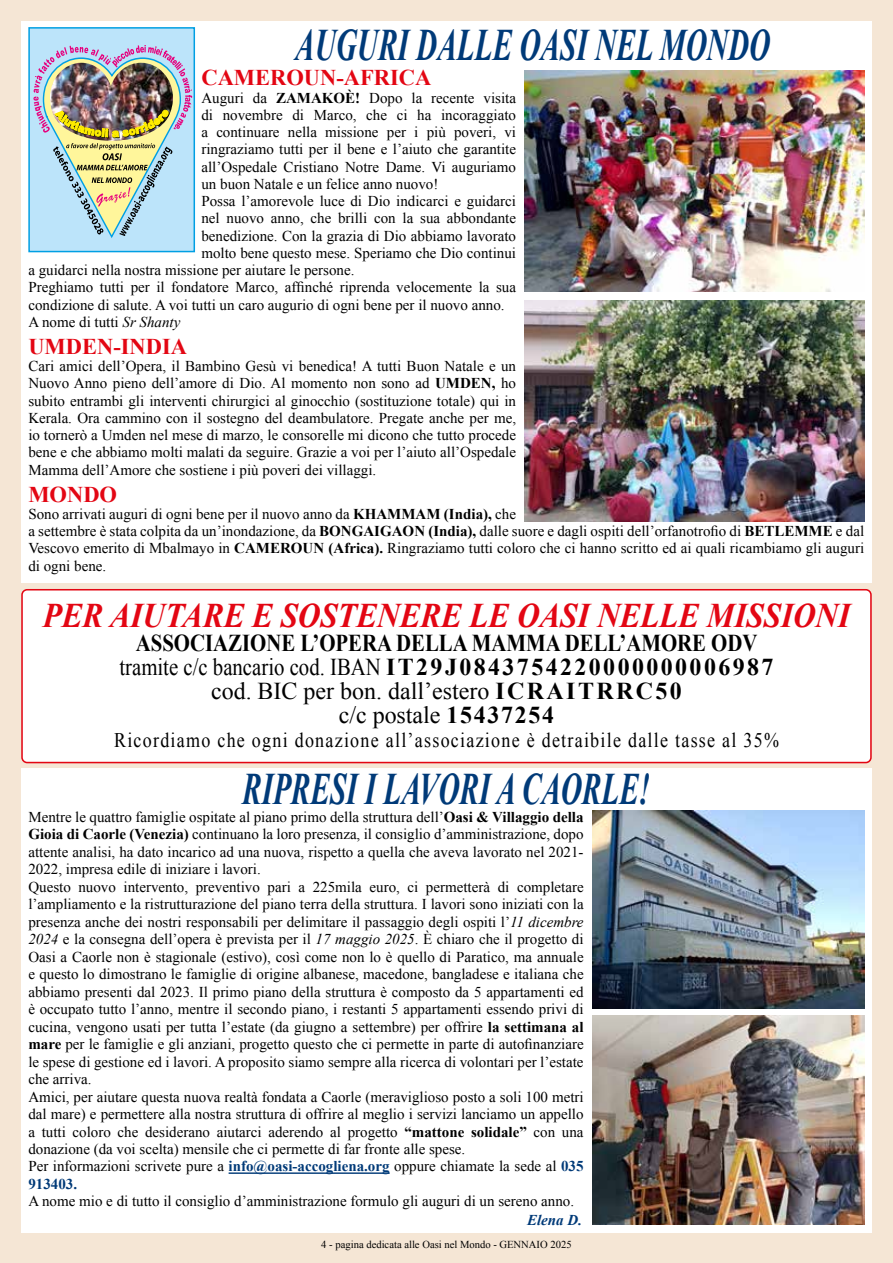
<style>
.page{position:relative;width:893px;height:1263px;background:#f5e6d5}
.page>*{position:absolute;margin:0;border:0;box-sizing:border-box;transform-origin:0 0}
.t1{font:italic 700 45px "Times New Roman";color:#003a78;scale:.65 1}
.t2{font:italic 700 34.5px "Times New Roman";color:#e30613;scale:.9 1}
.t3{font:700 24.15px/24px "Times New Roman";color:#000;text-align:center;scale:.86 1}
.t4{font:700 22.5px "Times New Roman";color:#e30613}
.t5{font:20.7px "Times New Roman";letter-spacing:.07em;color:#000;scale:.87 1}
.t6{font:15px/17.5px "Times New Roman";color:#000}
.t7{font:italic 700 15px "Times New Roman";color:#003a78}
.t8{font:10.65px "Times New Roman";color:#000}
.s1{font-weight:700}
.s2{font-style:italic}
.s3{font-weight:400}
.s4{font-weight:700;color:#003a78}
</style>
<div class="page">
<div style="left:21px;top:21px;width:851px;height:562px;background:#fff"></div>
<div style="left:21px;top:769px;width:851px;height:464px;background:#fff"></div>
<hr style="left:229px;top:1172px;width:161px;height:2px;background:#003a78">
<div style="left:22px;top:590px;width:849px;height:172px;background:#fff;border-radius:5px"></div>
<div style="left:21px;top:589px;width:851px;height:174px;border:2px solid #e30613;border-radius:5px"></div>
<div style="left:29px;top:28px;width:165px;height:224px;background:#bce4fa"></div>
<img style="left:33px;top:45px;width:159px;height:193px">
<div style="left:28px;top:27px;width:167px;height:225px;border:2px solid #009fe3"></div>
<img style="left:525px;top:300px;width:339px;height:221px">
<img style="left:592px;top:1016px;width:272px;height:209px">
<img style="left:525px;top:70px;width:339px;height:222px">
<img style="left:592px;top:810px;width:272px;height:199px">
<h1 class="t1" style="left:295px;top:13px;width:732px">AUGURI DALLE OASI NEL MONDO</h1>
<h3 class="t4" style="left:201px;top:62px;width:231px">CAMEROUN-AFRICA</h3>
<p class="t6" style="left:201px;top:89px;width:316px">Auguri da <span class="s1">ZAMAKOÈ!</span> Dopo la recente visita</p>
<p class="t6" style="left:201px;top:106px;width:316px">di novembre di Marco, che ci ha incoraggiato</p>
<p class="t6" style="left:201px;top:123px;width:316px">a continuare nella missione per i più poveri, vi</p>
<p class="t6" style="left:201px;top:140px;width:316px">ringraziamo tutti per il bene e l’aiuto che garantite</p>
<p class="t6" style="left:201px;top:158px;width:316px">all’Ospedale Cristiano Notre Dame. Vi auguriamo</p>
<p class="t6" style="left:201px;top:175px;width:239px">un buon Natale e un felice anno nuovo!</p>
<p class="t6" style="left:201px;top:192px;width:316px">Possa l’amorevole luce di Dio indicarci e guidarci</p>
<p class="t6" style="left:201px;top:209px;width:316px">nel nuovo anno, che brilli con la sua abbondante</p>
<p class="t6" style="left:201px;top:227px;width:316px">benedizione. Con la grazia di Dio abbiamo lavorato</p>
<p class="t6" style="left:201px;top:244px;width:316px">molto bene questo mese. Speriamo che Dio continui</p>
<p class="t6" style="left:28px;top:261px;width:328px">a guidarci nella nostra missione per aiutare le persone.</p>
<p class="t6" style="left:28px;top:278px;width:489px">Preghiamo tutti per il fondatore Marco, affinché riprenda velocemente la sua</p>
<p class="t6" style="left:28px;top:296px;width:478px">condizione di salute. A voi tutti un caro augurio di ogni bene per il nuovo anno.</p>
<p class="t6" style="left:28px;top:313px;width:154px">A nome di tutti <span class="s2">Sr Shanty</span></p>
<h3 class="t4" style="left:28px;top:331px;width:160px">UMDEN-INDIA</h3>
<p class="t6" style="left:28px;top:357px;width:489px;text-align:justify">Cari amici dell’Opera, il Bambino Gesù vi benedica! A tutti Buon Natale e un Nuovo Anno pieno dell’amore di Dio. Al momento non sono ad <span class="s1">UMDEN,</span> ho subito entrambi gli interventi chirurgici al ginocchio (sostituzione totale) qui in Kerala. Ora cammino con il sostegno del deambulatore. Pregate anche per me, io tornerò a Umden nel mese di marzo, le consorelle mi dicono che tutto procede bene e che abbiamo molti malati da seguire. Grazie a voi per l’aiuto all’Ospedale Mamma dell’Amore che sostiene i più poveri dei villaggi.</p>
<h3 class="t4" style="left:28px;top:479px;width:90px">MONDO</h3>
<p class="t6" style="left:28px;top:505px;width:837px">Sono arrivati auguri di ogni bene per il nuovo anno da <span class="s1">KHAMMAM (India),</span> che<br>a settembre è stata colpita da un’inondazione, da <span class="s1">BONGAIGAON (India),</span> dalle suore e dagli ospiti dell’orfanotrofio di <span class="s1">BETLEMME</span> e dal Vescovo emerito di Mbalmayo in <span class="s1">CAMEROUN (Africa).</span> Ringraziamo tutti coloro che ci hanno scritto ed ai quali ricambiamo gli auguri di ogni bene.</p>
<h2 class="t2" style="left:43px;top:592px;width:898px">PER AIUTARE E SOSTENERE LE OASI NELLE MISSIONI</h2>
<h3 class="t3" style="left:119px;top:630px;width:762px">ASSOCIAZIONE L’OPERA DELLA MAMMA DELL’AMORE ODV <span class="s3">tramite c/c bancario cod. IBAN</span> IT29J0843754220000000006987 <span class="s3">cod. BIC per bon. dall’estero</span> ICRAITRRC50<br><span class="s3">c/c postale</span> 15437254</h3>
<h3 class="t5" style="left:114px;top:726px;width:766px">Ricordiamo che ogni donazione all’associazione è detraibile dalle tasse al 35%</h3>
<h1 class="t1" style="left:242px;top:758px;width:629px">RIPRESI I LAVORI A CAORLE!</h1>
<p class="t6" style="left:28px;top:808px;width:557px">Mentre le quattro famiglie ospitate al piano primo della struttura dell’<span class="s1">Oasi &amp; Villaggio della Gioia di Caorle (Venezia)</span> continuano la loro presenza, il consiglio d’amministrazione, dopo attente analisi, ha dato incarico ad una nuova, rispetto a quella che aveva lavorato nel 2021- 2022, impresa edile di iniziare i lavori.<br>Questo nuovo intervento, preventivo pari a 225mila euro, ci permetterà di completare l’ampliamento e la ristrutturazione del piano terra della struttura. I lavori sono iniziati con la presenza anche dei nostri responsabili per delimitare il passaggio degli ospiti l’<span class="s2">11 dicembre 2024</span> e la consegna dell’opera è prevista per il <span class="s2">17 maggio 2025</span>. È chiaro che il progetto di Oasi a Caorle non è stagionale (estivo), così come non lo è quello di Paratico, ma annuale e questo lo dimostrano le famiglie di origine albanese, macedone, bangladese e italiana che abbiamo presenti dal 2023. Il primo piano della struttura è composto da 5 appartamenti ed è occupato tutto l’anno, mentre il secondo piano, i restanti 5 appartamenti essendo privi di cucina, vengono usati per tutta l’estate (da giugno a settembre) per offrire <span class="s1">la settimana al mare</span> per le famiglie e gli anziani, progetto questo che ci permette in parte di autofinanziare le spese di gestione ed i lavori. A proposito siamo sempre alla ricerca di volontari per l’estate che arriva.<br>Amici, per aiutare questa nuova realtà fondata a Caorle (meraviglioso posto a soli 100 metri dal mare) e permettere alla nostra struttura di offrire al meglio i servizi lanciamo un appello a tutti coloro che desiderano aiutarci aderendo al progetto <span class="s1">“mattone solidale”</span> con una donazione (da voi scelta) mensile che ci permette di far fronte alle spese.<br>Per informazioni scrivete pure a <span class="s4">info@oasi-accogliena.org</span> oppure chiamate la sede al <span class="s4">035<br>913403.</span></p>
<p class="t6" style="left:28px;top:1192px;width:547px">A nome mio e di tutto il consiglio d’amministrazione formulo gli auguri di un sereno anno.</p>
<p class="t7" style="left:527px;top:1209px;width:57px">Elena D.</p>
<p class="t8" style="left:321px;top:1237px;width:252px">4 - pagina dedicata alle Oasi nel Mondo - GENNAIO 2025</p>
</div>
